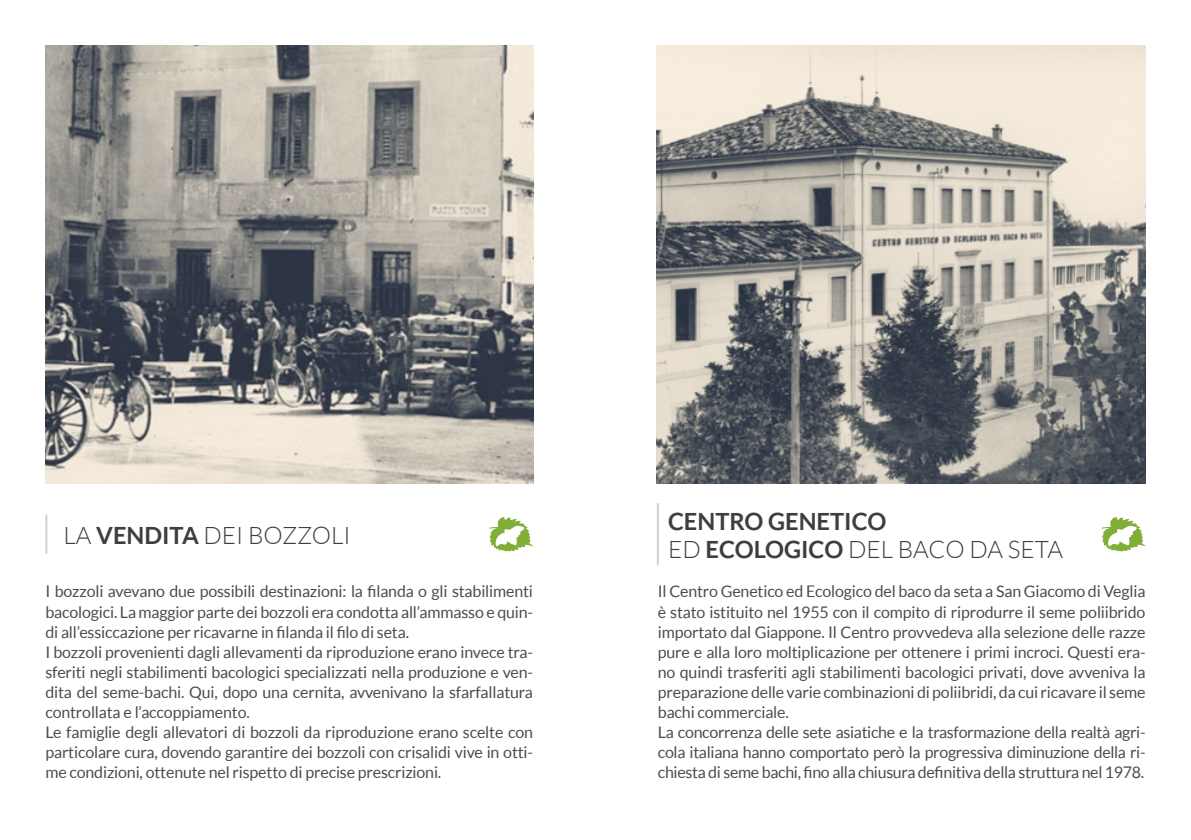
<style>
.page{position:relative;width:1191px;height:840px;background:#fff}
.page>*{position:absolute;margin:0;border:0;box-sizing:border-box;transform-origin:0 0}
.Paragraph_Style37{font:300 24.2px "Lato";color:#3e3e3f}
.Paragraph_Style28{font:300 24.2px "Lato";color:#3e3e3f}
.Paragraph_Style37-2{font:700 23.6px "Lato";color:#3e3e3f}
.Paragraph_Style6{font:16px/20px "Lato";letter-spacing:-.01em;color:#4b4c4d;text-align:justify}
.s1{font-weight:700;font-size:23.6px}
</style>
<div class="page">
<img style="left:657px;top:45px;width:488px;height:438px">
<hr style="left:657px;top:503px;width:2px;height:62px;background:#d1d2d4">
<img style="left:45px;top:45px;width:488px;height:438px">
<hr style="left:45px;top:514px;width:2px;height:39px;background:#d1d2d4">
<svg style="left:489px;top:517px;width:44px;height:34px"></svg>
<svg style="left:1101px;top:517px;width:44px;height:34px"></svg>
<p class="Paragraph_Style28" style="left:64px;top:522px;width:288px">LA <span class="s1">VENDITA</span> DEI BOZZOLI</p>
<p class="Paragraph_Style6" style="left:45px;top:581px;width:489px">I bozzoli avevano due possibili destinazioni: la filanda o gli stabilimenti bacologici. La maggior parte dei bozzoli era condotta all’ammasso e quin&shy;di all’essiccazione per ricavarne in filanda il filo di seta.</p>
<p class="Paragraph_Style6" style="left:45px;top:641px;width:489px">I bozzoli provenienti dagli allevamenti da riproduzione erano invece tra&shy;sferiti negli stabilimenti bacologici specializzati nella produzione e ven&shy;dita del seme-bachi. Qui, dopo una cernita, avvenivano la sfarfallatura controllata e l’accoppiamento.</p>
<p class="Paragraph_Style6" style="left:45px;top:721px;width:489px">Le famiglie degli allevatori di bozzoli da riproduzione erano scelte con particolare cura, dovendo garantire dei bozzoli con crisalidi vive in otti&shy;me condizioni, ottenute nel rispetto di precise prescrizioni.</p>
<p class="Paragraph_Style37-2" style="left:668px;top:507px;width:220px">CENTRO GENETICO</p>
<p class="Paragraph_Style37" style="left:668px;top:536px;width:396px">ED <span class="s1">ECOLOGICO</span> DEL BACO DA SETA</p>
<p class="Paragraph_Style6" style="left:658px;top:581px;width:489px">Il Centro Genetico ed Ecologico del baco da seta a San Giacomo di Veglia è stato istituito nel 1955 con il compito di riprodurre il seme poliibrido importato dal Giappone. Il Centro provvedeva alla selezione delle razze pure e alla loro moltiplicazione per ottenere i primi incroci. Questi era&shy;no quindi trasferiti agli stabilimenti bacologici privati, dove avveniva la preparazione delle varie combinazioni di poliibridi, da cui ricavare il seme bachi commerciale.</p>
<p class="Paragraph_Style6" style="left:658px;top:721px;width:489px">La concorrenza delle sete asiatiche e la trasformazione della realtà agri&shy;cola italiana hanno comportato però la progressiva diminuzione della ri&shy;chiesta di seme bachi, fino alla chiusura definitiva della struttura nel 1978.</p>
</div>
